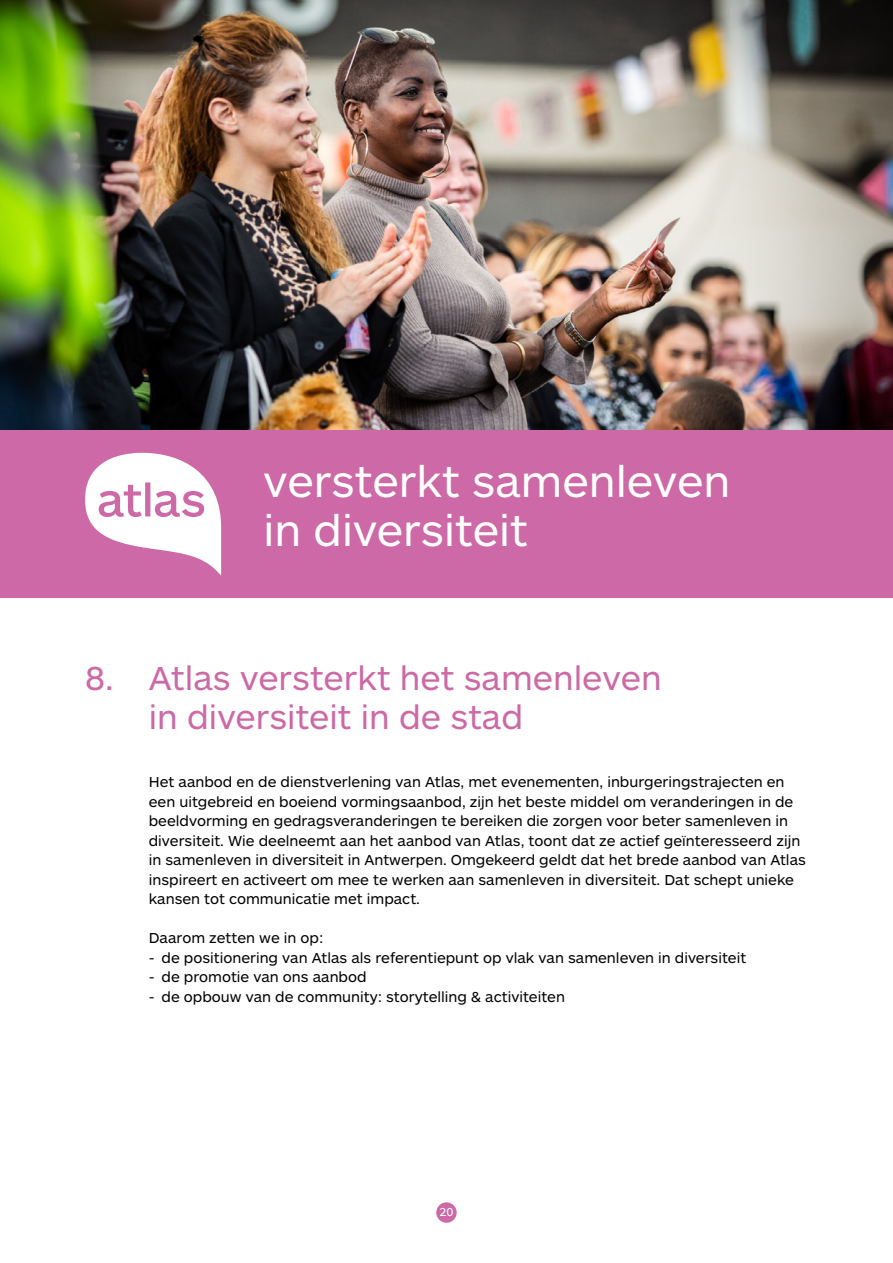
<style>
.page{position:relative;width:893px;height:1263px;background:#fff}
.page>*{position:absolute;margin:0;border:0;box-sizing:border-box;transform-origin:0 0}
.t1{font:45px/49.5px "ARS Maquette";color:#fff}
.t2{font:34.5px/39px "ARS Maquette";color:#cc69a6}
.t3{font:15px/19.5px "ARS Maquette";color:#000}
.t4{font:12px "ARS Maquette";color:#fff}
</style>
<div class="page">
<img style="left:0;top:0;width:893px;height:430px">
<div style="left:0;top:430px;width:893px;height:168px;background:#cc69a6"></div>
<svg style="left:85px;top:453px;width:136px;height:122px"></svg>
<div style="left:436px;top:1202px;width:21px;height:21px;background:#cc69a6;border-radius:50%"></div>
<h1 class="t1" style="left:264px;top:454px;width:468px">versterkt samenleven in diversiteit</h1>
<h2 class="t2" style="left:149px;top:656px;width:514px;text-indent:-64px">8. Atlas versterkt het samenleven in diversiteit in de stad</h2>
<p class="t3" style="left:149px;top:771px;width:659px">Het aanbod en de dienstverlening van Atlas, met evenementen, inburgeringstrajecten en een uitgebreid en boeiend vormingsaanbod, zijn het beste middel om veranderingen in de beeldvorming en gedragsveranderingen te bereiken die zorgen voor beter samenleven in diversiteit. Wie deelneemt aan het aanbod van Atlas, toont dat ze actief geïnteresseerd zijn in samenleven in diversiteit in Antwerpen. Omgekeerd geldt dat het brede aanbod van Atlas inspireert en activeert om mee te werken aan samenleven in diversiteit. Dat schept unieke kansen tot communicatie met impact.</p>
<p class="t3" style="left:149px;top:927px;width:176px">Daarom zetten we in op:</p>
<p class="t3" style="left:149px;top:947px;width:599px">- de positionering van Atlas als referentiepunt op vlak van samenleven in diversiteit</p>
<p class="t3" style="left:149px;top:966px;width:219px">- de promotie van ons aanbod</p>
<p class="t3" style="left:149px;top:986px;width:418px">- de opbouw van de community: storytelling &amp; activiteiten</p>
<p class="t4" style="left:439px;top:1204px;width:15px">20</p>
</div>
